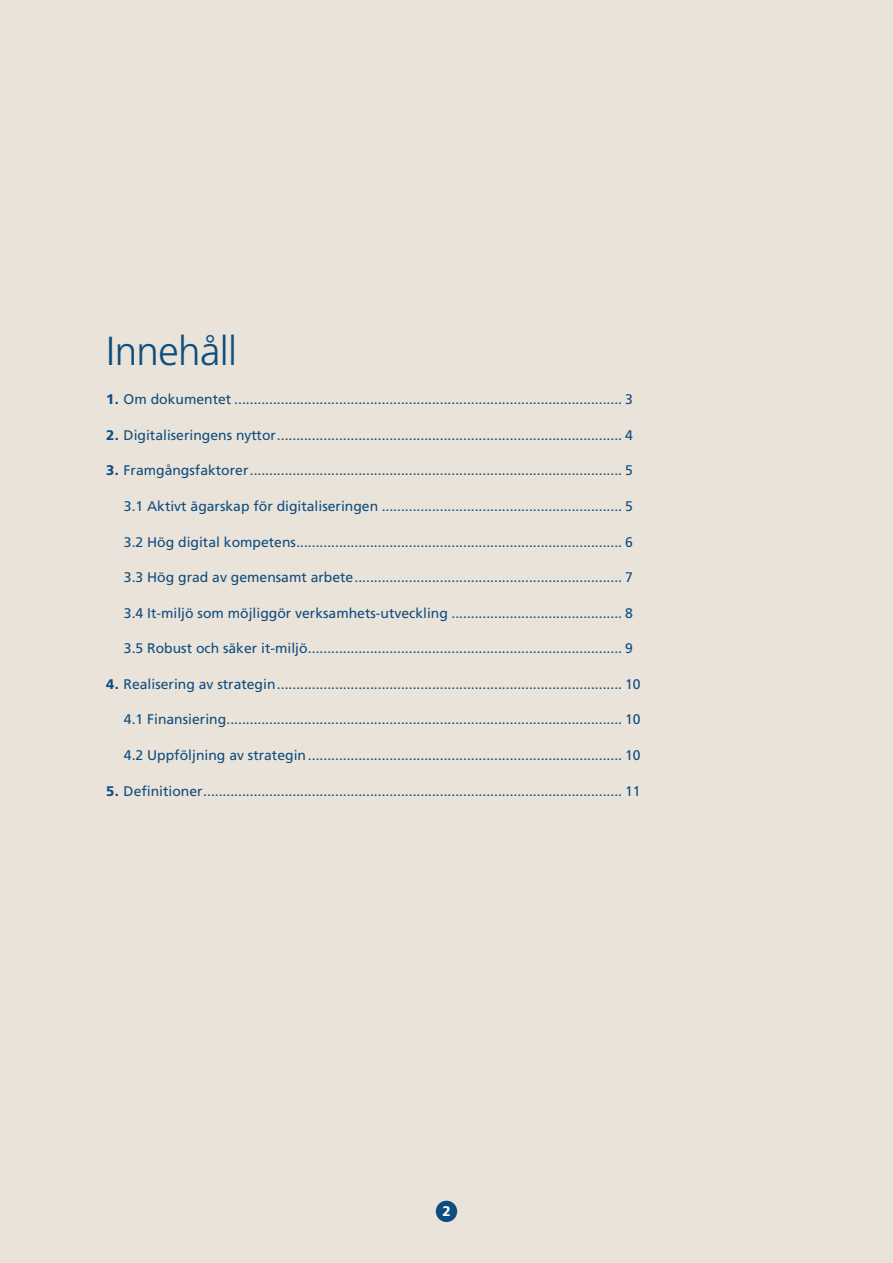
<style>
.page{position:relative;width:893px;height:1263px;background:#eae3d9}
.page>*{position:absolute;margin:0;border:0;box-sizing:border-box;transform-origin:0 0}
.t1{font:300 40.5px "Frutiger SLLOTF";letter-spacing:-.015em;color:#0f4d80}
.t2{font:13.95px "Frutiger SLLOTF";color:#0f4d80}
.t3{font:800 13.95px "Frutiger SLLOTF";color:#fff}
.s1{font-weight:800}
</style>
<div class="page">
<div style="left:436px;top:1201px;width:21px;height:21px;background:#0f4d80;border-radius:50%"></div>
<h1 class="t1" style="left:106px;top:328px;width:132px">Innehåll</h1>
<p class="t2" style="left:106px;top:391px;width:528px"><span class="s1">1.</span> Om dokumentet .................................................................................................... 3</p>
<p class="t2" style="left:106px;top:427px;width:528px"><span class="s1">2.</span> Digitaliseringens nyttor......................................................................................... 4</p>
<p class="t2" style="left:106px;top:462px;width:528px"><span class="s1">3.</span> Framgångsfaktorer................................................................................................ 5</p>
<p class="t2" style="left:124px;top:498px;width:510px">3.1 Aktivt ägarskap för digitaliseringen .............................................................. 5</p>
<p class="t2" style="left:124px;top:533px;width:510px">3.2 Hög digital kompetens.................................................................................... 6</p>
<p class="t2" style="left:124px;top:569px;width:510px">3.3 Hög grad av gemensamt arbete..................................................................... 7</p>
<p class="t2" style="left:124px;top:605px;width:510px">3.4 It-miljö som möjliggör verksamhets-utveckling ............................................ 8</p>
<p class="t2" style="left:124px;top:640px;width:510px">3.5 Robust och säker it-miljö................................................................................. 9</p>
<p class="t2" style="left:106px;top:676px;width:536px"><span class="s1">4.</span> Realisering av strategin......................................................................................... 10</p>
<p class="t2" style="left:124px;top:711px;width:518px">4.1 Finansiering...................................................................................................... 10</p>
<p class="t2" style="left:124px;top:747px;width:518px">4.2 Uppföljning av strategin................................................................................. 10</p>
<p class="t2" style="left:106px;top:782px;width:536px"><span class="s1">5.</span> Definitioner............................................................................................................ 11</p>
<p class="t3" style="left:442px;top:1202px;width:10px">2</p>
</div>
